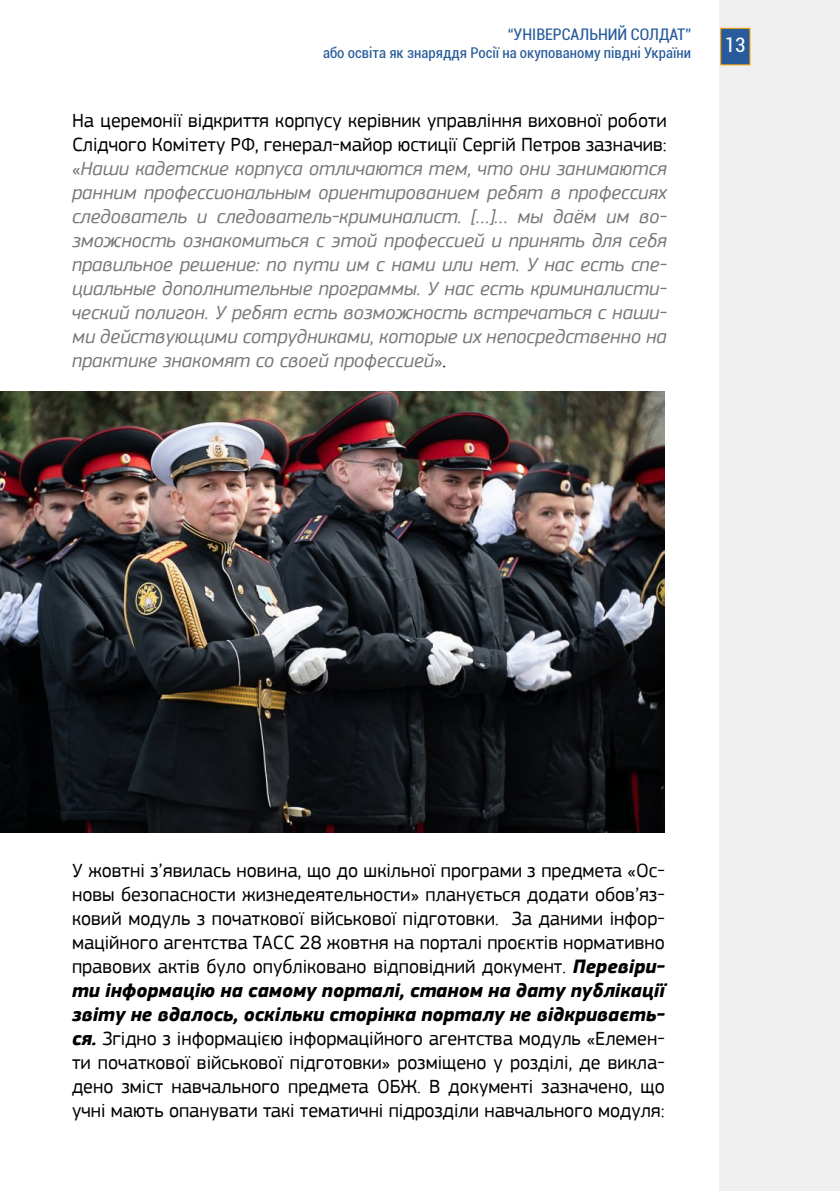
<style>
.page{position:relative;width:840px;height:1191px;background:#fff}
.page>*{position:absolute;margin:0;border:0;box-sizing:border-box;transform-origin:0 0}
.t1{font:20px/24px "PF Square Sans Pro";color:#000;text-align:justify}
.t2{font:italic 20px/24px "PF Square Sans Pro";color:#777776;text-align:justify}
.t3{font:condensed 20px "Roboto";color:#fff}
.t4{font:condensed 16px "Roboto";color:#275b9b}
.t5{font:condensed 14.8px "Roboto";color:#275b9b}
.s1{font-style:normal;color:#000}
.s2{font-style:normal}
.s3{font-weight:700;font-style:italic}
</style>
<div class="page">
<div style="left:719px;top:0;width:120px;height:1191px;background:#f0f0f0"></div>
<div style="left:719px;top:28px;width:31px;height:37px;background:#275b9b;border:1px solid #f7a400"></div>
<img style="left:0;top:391px;width:664px;height:441px">
<p class="t4" style="left:507px;top:24px;width:184px">“УНІВЕРСАЛЬНИЙ СОЛДАТ”</p>
<p class="t5" style="left:323px;top:42px;width:369px">або освіта як знаряддя Росії на окупованому півдні України</p>
<p class="t2" style="left:72px;top:109px;width:596px"><span class="s1">На церемонії відкриття корпусу керівник управління виховної роботи Слідчого Комітету РФ, генерал-майор юстиції Сергій Петров зазначив: </span><span class="s2">«</span>Наши кадетские корпуса отличаются тем, что они занимаются ранним профессиональным ориентированием ребят в профессиях следователь и следователь-криминалист. […]… мы даём им во&shy;зможность ознакомиться с этой профессией и принять для себя правильное решение: по пути им с нами или нет. У нас есть спе&shy;циальные дополнительные программы. У нас есть криминалисти&shy;ческий полигон. У ребят есть возможность встречаться с наши&shy;ми действующими сотрудниками, которые их непосредственно на практике знакомят со своей профессией<span class="s2">»</span><span class="s1">.</span></p>
<p class="t3" style="left:724px;top:31px;width:22px">13</p>
<p class="t1" style="left:72px;top:858px;width:594px">У жовтні з’явилась новина, що до шкільної програми з предмета «Ос&shy;новы безопасности жизнедеятельности» планується додати обов’яз&shy;ковий модуль з початкової військової підготовки. За даними інфор&shy;маційного агентства ТАСС 28 жовтня на порталі проєктів нормативно правових актів було опубліковано відповідний документ. <span class="s3">Перевіри&shy;ти інформацію на самому порталі, станом на дату публікації звіту не вдалось, оскільки сторінка порталу не відкриваєть&shy;ся.</span> Згідно з інформацією інформаційного агентства модуль «Елемен&shy;ти початкової військової підготовки» розміщено у розділі, де викла&shy;дено зміст навчального предмета ОБЖ. В документі зазначено, що учні мають опанувати такі тематичні підрозділи навчального модуля:</p>
</div>
